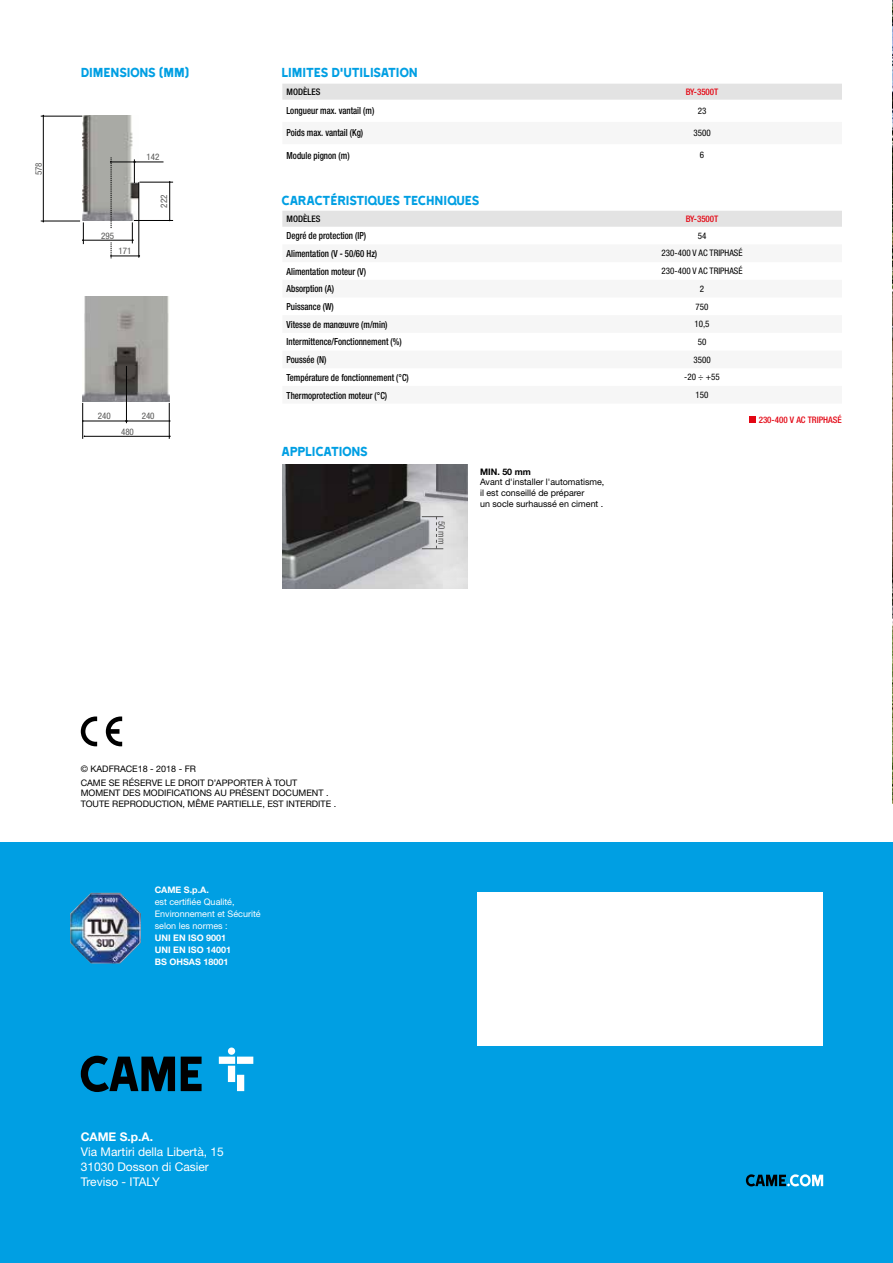
<style>
.page{position:relative;width:893px;height:1263px;background:#fff}
.page>*{position:absolute;margin:0;border:0;box-sizing:border-box;transform-origin:0 0}
.t1{font:15px "Came Type";letter-spacing:-.025em;color:#009fe3}
.t2{font:12px/15px "Helvetica Neue LTW1 G";color:#fff}
.t3{font:700 12px "Helvetica Neue LTW1 G";color:#fff}
.t4{font:500 condensed 9.75px "Helvetica Neue LTW1 G";color:#000;scale:.9 1}
.t5{font:9px/10.8px "Helvetica Neue LTW1 G";color:#000}
.t6{font:condensed 9px "Helvetica Neue LTW1 G";color:#000}
.t7{font:9px/12px "Helvetica Neue LTW1 G";color:#fff}
.t8{font:700 9px/12px "Helvetica Neue LTW1 G";color:#fff}
.t9{font:500 condensed 9px "Helvetica Neue LTW1 G";color:#e30613}
.t10{font:condensed 9px "Helvetica Neue LTW1 G";color:#575756}
.t11{font:500 condensed 9px "Helvetica Neue LTW1 G";color:#000}
.t12{font:700 9px "Helvetica Neue LTW1 G";color:#000}
</style>
<div class="page">
<img style="left:892px;top:0;width:1px;height:804px">
<div style="left:0;top:842px;width:893px;height:421px;background:#009fe3"></div>
<svg style="left:746px;top:1174px;width:77px;height:12px"></svg>
<svg style="left:81px;top:1056px;width:121px;height:36px"></svg>
<svg style="left:219px;top:1047px;width:34px;height:44px"></svg>
<div style="left:477px;top:893px;width:346px;height:153px;background:#fff"></div>
<img style="left:70px;top:893px;width:71px;height:70px">
<svg style="left:81px;top:716px;width:16px;height:30px"></svg>
<svg style="left:106px;top:716px;width:16px;height:30px"></svg>
<div style="left:282px;top:84px;width:560px;height:16px;background:#e3e3e3"></div>
<div style="left:282px;top:211px;width:560px;height:16px;background:#e3e3e3"></div>
<div style="left:749px;top:416px;width:7px;height:7px;background:#e30613"></div>
<img style="left:83px;top:297px;width:87px;height:104px">
<hr style="left:82px;top:403px;width:1px;height:36px;background:#000">
<hr style="left:169px;top:403px;width:1px;height:36px;background:#000">
<hr style="left:126px;top:366px;width:1px;height:57px;background:#000">
<hr style="left:84px;top:436px;width:86px;height:1px;background:#000">
<hr style="left:126px;top:421px;width:44px;height:1px;background:#000">
<hr style="left:83px;top:421px;width:44px;height:1px;background:#000">
<img style="left:82px;top:116px;width:51px;height:105px">
<hr style="left:41px;top:116px;width:41px;height:1px;background:#000">
<hr style="left:41px;top:221px;width:39px;height:1px;background:#000">
<hr style="left:140px;top:182px;width:33px;height:1px;background:#000">
<hr style="left:134px;top:220px;width:39px;height:1px;background:#000">
<hr style="left:83px;top:240px;width:50px;height:1px;background:#000">
<svg style="left:82px;top:222px;width:2px;height:22px"></svg>
<hr style="left:134px;top:162px;width:30px;height:1px;background:#000">
<svg style="left:110px;top:157px;width:30px;height:101px"></svg>
<hr style="left:43px;top:116px;width:1px;height:106px;background:#000">
<hr style="left:169px;top:182px;width:1px;height:38px;background:#000">
<div style="left:282px;top:464px;width:186px;height:125px;background:#000;opacity:.1"></div>
<svg style="left:422px;top:516px;width:21px;height:33px"></svg>
<p class="t10" style="left:33px;top:175px;width:14px;rotate:-90deg">578</p>
<h1 class="t1" style="left:81px;top:64px;width:110px">DIMENSIONS (MM)</h1>
<h1 class="t1" style="left:281px;top:64px;width:138px">LIMITES D’UTILISATION</h1>
<p class="t11" style="left:287px;top:87px;width:35px">MODÈLES</p>
<p class="t9" style="left:686px;top:86px;width:34px">BY-3500T</p>
<p class="t4" style="left:287px;top:105px;width:99px">Longueur max. vantail (m)</p>
<p class="t6" style="left:698px;top:105px;width:10px">23</p>
<p class="t4" style="left:287px;top:127px;width:87px">Poids max. vantail (Kg)</p>
<p class="t6" style="left:693px;top:128px;width:19px">3500</p>
<p class="t4" style="left:287px;top:149px;width:71px">Module pignon (m)</p>
<p class="t6" style="left:700px;top:150px;width:6px">6</p>
<h1 class="t1" style="left:281px;top:192px;width:199px">CARACTÉRISTIQUES TECHNIQUES</h1>
<p class="t10" style="left:146px;top:152px;width:14px">142</p>
<p class="t10" style="left:159px;top:208px;width:14px;rotate:-90deg">222</p>
<p class="t10" style="left:101px;top:230px;width:14px">295</p>
<p class="t10" style="left:118px;top:245px;width:14px">171</p>
<p class="t10" style="left:98px;top:410px;width:14px">240</p>
<p class="t10" style="left:142px;top:411px;width:14px">240</p>
<p class="t10" style="left:121px;top:426px;width:14px">480</p>
<p class="t11" style="left:287px;top:214px;width:35px">MODÈLES</p>
<p class="t9" style="left:686px;top:213px;width:34px">BY-3500T</p>
<p class="t4" style="left:287px;top:230px;width:90px">Degré de protection (IP)</p>
<p class="t6" style="left:698px;top:230px;width:10px">54</p>
<p class="t4" style="left:287px;top:247px;width:102px">Alimentation (V - 50/60 Hz)</p>
<p class="t6" style="left:662px;top:248px;width:82px">230-400 V AC TRIPHASÉ</p>
<p class="t4" style="left:287px;top:265px;width:90px">Alimentation moteur (V)</p>
<p class="t6" style="left:662px;top:266px;width:82px">230-400 V AC TRIPHASÉ</p>
<p class="t4" style="left:287px;top:283px;width:54px">Absorption (A)</p>
<p class="t6" style="left:700px;top:283px;width:6px">2</p>
<p class="t4" style="left:287px;top:301px;width:54px">Puissance (W)</p>
<p class="t6" style="left:696px;top:301px;width:14px">750</p>
<p class="t4" style="left:287px;top:318px;width:114px">Vitesse de manœuvre (m/min)</p>
<p class="t6" style="left:694px;top:319px;width:17px">10,5</p>
<p class="t4" style="left:287px;top:336px;width:129px">Intermittence/Fonctionnement (%)</p>
<p class="t6" style="left:698px;top:336px;width:10px">50</p>
<p class="t4" style="left:287px;top:354px;width:46px">Poussée (N)</p>
<p class="t6" style="left:693px;top:354px;width:19px">3500</p>
<p class="t4" style="left:287px;top:371px;width:137px">Température de fonctionnement (°C)</p>
<p class="t6" style="left:684px;top:372px;width:37px">-20 ÷ +55</p>
<p class="t4" style="left:287px;top:389px;width:113px">Thermoprotection moteur (°C)</p>
<p class="t6" style="left:696px;top:390px;width:14px">150</p>
<h1 class="t1" style="left:281px;top:444px;width:88px">APPLICATIONS</h1>
<p class="t10" style="left:447px;top:521px;width:25px;rotate:90deg">50 mm</p>
<p class="t12" style="left:480px;top:466px;width:52px">MIN. 50 mm</p>
<p class="t5" style="left:480px;top:477px;width:126px">Avant d'installer l'automatisme, il est conseillé de préparer<br>un socle surhaussé en ciment .</p>
<p class="t9" style="left:759px;top:414px;width:85px">230-400 V AC TRIPHASÉ</p>
<p class="t5" style="left:81px;top:762px;width:218px;line-height:13.5px">© KADFRACE18 - 2018 - FR<br>CAME SE RÉSERVE LE DROIT D’APPORTER À TOUT</p>
<p class="t5" style="left:81px;top:788px;width:257px">MOMENT DES MODIFICATIONS AU PRÉSENT DOCUMENT .<br>TOUTE REPRODUCTION, MÊME PARTIELLE, EST INTERDITE .</p>
<p class="t8" style="left:155px;top:884px;width:56px">CAME S.p.A.</p>
<p class="t7" style="left:155px;top:896px;width:107px">est certifiée Qualité,<br>Environnement et Sécurité selon les normes :</p>
<p class="t8" style="left:155px;top:932px;width:78px">UNI EN ISO 9001<br>UNI EN ISO 14001<br>BS OHSAS 18001</p>
<p class="t3" style="left:81px;top:1130px;width:74px">CAME S.p.A.</p>
<p class="t2" style="left:81px;top:1144px;width:145px">Via Martiri della Libertà, 15<br>31030 Dosson di Casier<br>Treviso - ITALY</p>
</div>
